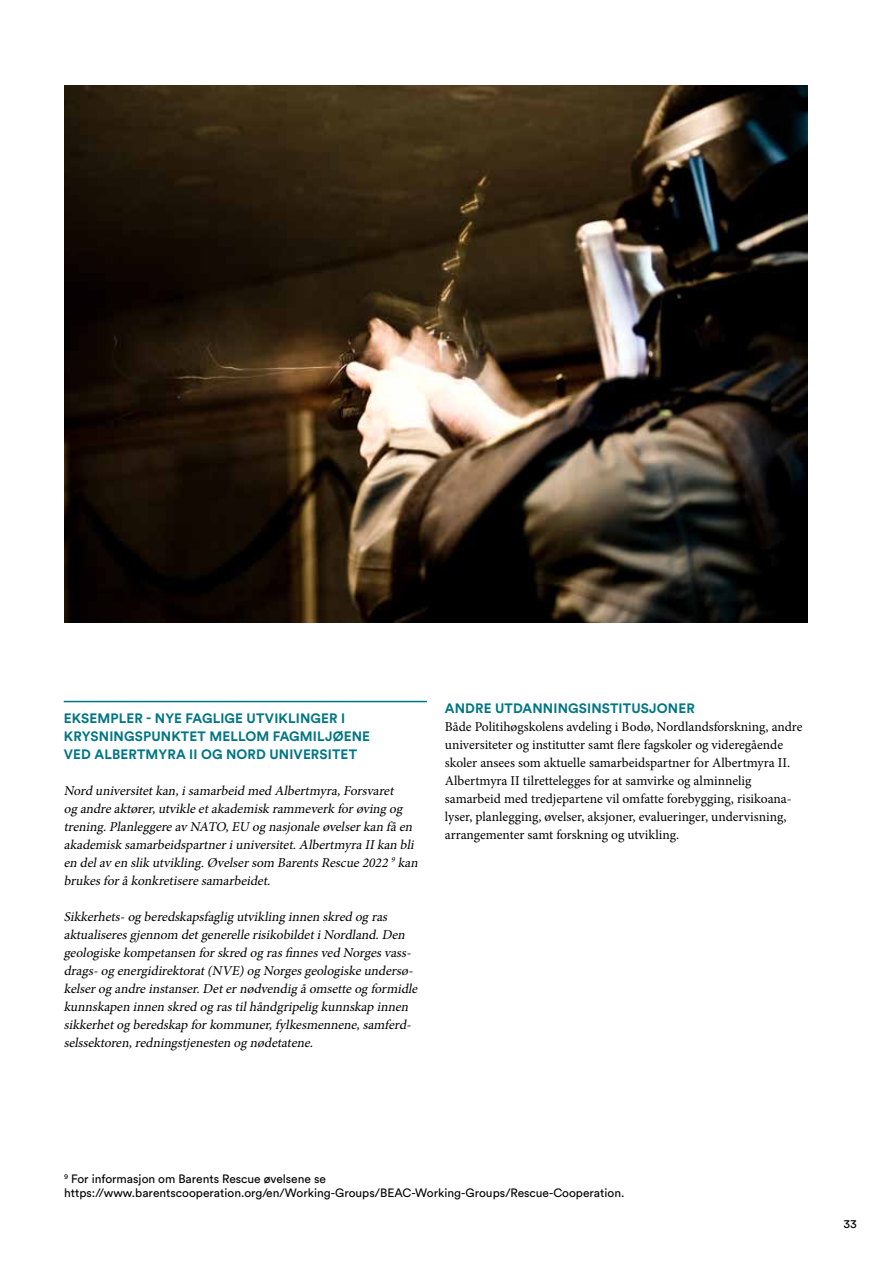
<style>
.page{position:relative;width:893px;height:1263px;background:#fff}
.page>*{position:absolute;margin:0;border:0;box-sizing:border-box;transform-origin:0 0}
.t1{font:italic 13.5px/18px "Minion Pro";letter-spacing:-.01em;color:#000}
.t2{font:13.5px/18px "Minion Pro";color:#000}
.t3{font:700 13.5px/18px "Circular Std";letter-spacing:.01em;color:#007683}
.t4{font:12px/14.4px "Circular Std";color:#000}
</style>
<div class="page">
<hr style="left:64px;top:701px;width:363px;height:1px;background:#007683">
<img style="left:64px;top:85px;width:744px;height:537px">
<p class="t3" style="left:64px;top:709px;width:308px">EKSEMPLER - NYE FAGLIGE UTVIKLINGER I<br>KRYSNINGSPUNKTET MELLOM FAGMILJØENE<br>VED ALBERTMYRA II OG NORD UNIVERSITET</p>
<p class="t1" style="left:64px;top:781px;width:359px">Nord universitetkan,isamarbeid med Albertmyra,Forsvaret<br>og andreaktører,utvikleetakademisk rammeverk forøving og trening.Planleggereav NATO,EU og nasj onaleøvelserkan fåen akademisk samarbeidspartneriuniversitet.AlbertmyraIIkan bli en delav en slik utvikling.Øvelsersom BarentsRescue2022 <sup>9</sup> kan brukesforåkonkretiseresamarbeidet.</p>
<p class="t1" style="left:64px;top:907px;width:358px">Sikkerhets-og beredskapsfaglig utvikling innen skred og ras aktualiseresgj ennom detgenerellerisikobildetiNordland.Den geologiskekompetansen forskred og rasfinnesved Norgesvass&shy;drags-og energidirektorat(NVE)og Norgesgeologiskeundersø&shy;kelserog andreinstanser.Deternødvendig åomsetteog formidle kunnskapen innen skred og rastilhåndgripelig kunnskap innen sikkerhetog beredskap forkommuner,fylkesmennene,samferd&shy;selssektoren,redningstj enesten og nødetatene.</p>
<p class="t3" style="left:445px;top:699px;width:251px">ANDRE UTDANNINGSINSTITUSJONER</p>
<p class="t2" style="left:445px;top:718px;width:359px">Både Politihøgskolens avdeling i Bodø, Nordlandsforskning, andre universiteter og institutter samt flere fagskoler og videregående skoler ansees som aktuelle samarbeidspartner for Albertmyra II.<br>Albertmyra II tilrettelegges for at samvirke og alminnelig samarbeid med tredjepartene vil omfatte forebygging, risikoana&shy;lyser, planlegging, øvelser, aksjoner, evalueringer, undervisning, arrangementer samt forskning og utvikling.</p>
<p class="t4" style="left:64px;top:1171px;width:562px"><sup>9</sup> For informasjon om Barents Rescue øvelsene se https://www.barentscooperation.org/en/Working-Groups/BEAC-Working-Groups/Rescue-Cooperation.</p>
<p class="t4" style="left:843px;top:1216px;width:15px">33</p>
</div>
